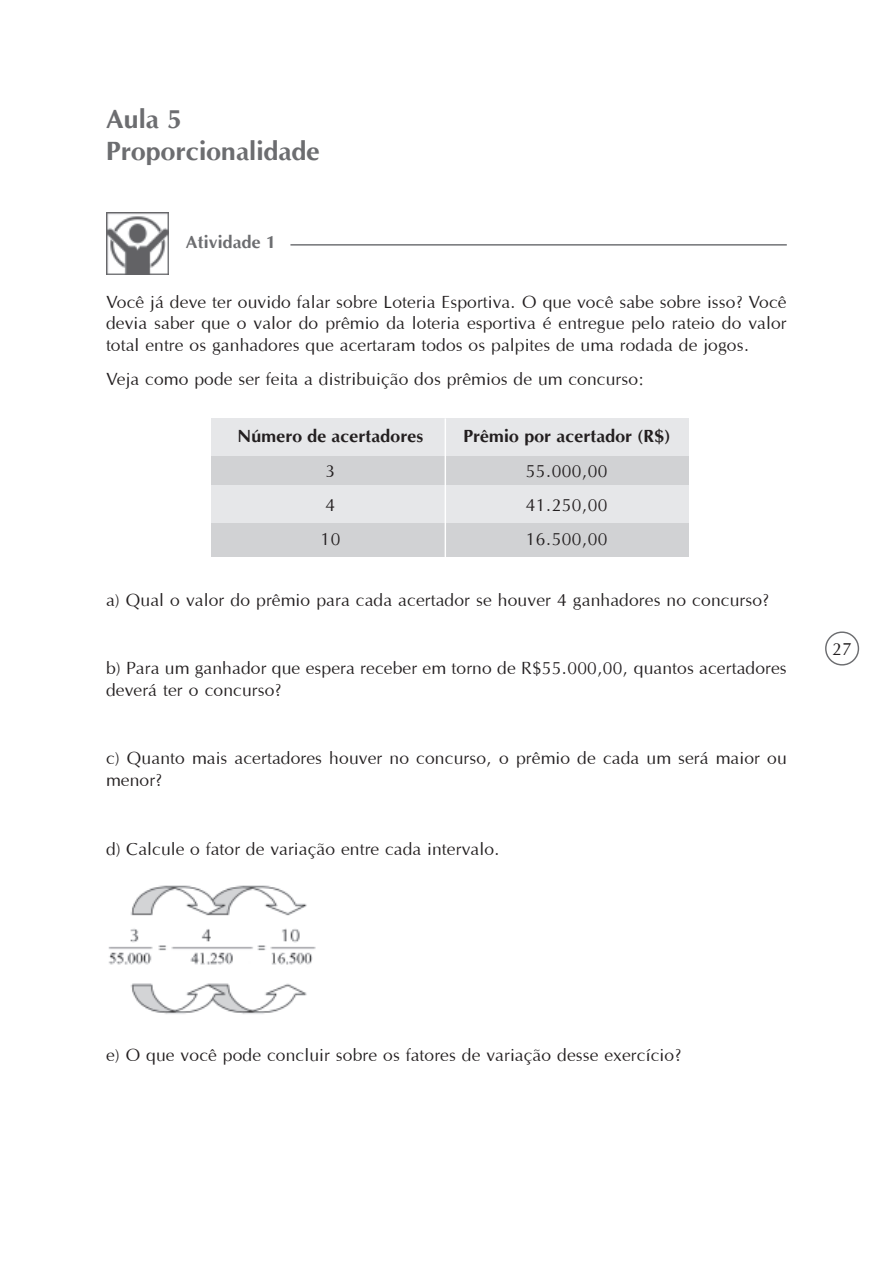
<style>
.page{position:relative;width:893px;height:1263px;background:#fff}
.page>*{position:absolute;margin:0;border:0;box-sizing:border-box;transform-origin:0 0}
.t1{font:700 27px/32.4px "Optane";letter-spacing:-.005em;color:#6c6d70}
.t2{font:18px/21.6px "Optane";color:#231f20}
.t3{font:700 18px "Optane";color:#231f20}
.t4{font:700 18px "Optane";color:#6c6d70}
</style>
<div class="page">
<svg style="left:825px;top:631px;width:34px;height:35px"></svg>
<img style="left:106px;top:212px;width:62px;height:62px">
<hr style="left:290px;top:244px;width:496px;height:2px;background:#6c6d70">
<div style="left:211px;top:421px;width:477px;height:136px;background:#d1d2d4"></div>
<div style="left:211px;top:418px;width:477px;height:38px;background:#e6e7e9"></div>
<div style="left:211px;top:486px;width:477px;height:37px;background:#e6e7e9"></div>
<hr style="left:444px;top:418px;width:2px;height:139px;background:#fff">
<img style="left:108px;top:885px;width:208px;height:129px">
<h1 class="t1" style="left:106px;top:103px;width:215px">Aula 5<br>Proporcionalidade</h1>
<p class="t4" style="left:186px;top:231px;width:91px">Atividade 1</p>
<p class="t2" style="left:106px;top:291px;width:682px;text-align:justify">Você já deve ter ouvido falar sobre Loteria Esportiva. O que você sabe sobre isso? Você devia saber que o valor do prêmio da loteria esportiva é entregue pelo rateio do valor total entre os ganhadores que acertaram todos os palpites de uma rodada de jogos.</p>
<p class="t2" style="left:106px;top:368px;width:539px">Veja como pode ser feita a distribuição dos prêmios de um concurso:</p>
<p class="t3" style="left:237px;top:425px;width:187px">Número de acertadores</p>
<p class="t2" style="left:320px;top:453px;width:22px;line-height:34.2px">3<br>4<br>10</p>
<p class="t3" style="left:463px;top:425px;width:208px">Prêmio por acertador (R$)</p>
<p class="t2" style="left:525px;top:453px;width:84px;line-height:34.2px;text-align:justify">55.000,00<br>41.250,00<br>16.500,00</p>
<p class="t2" style="left:106px;top:589px;width:664px">a) Qual o valor do prêmio para cada acertador se houver 4 ganhadores no concurso?</p>
<p class="t2" style="left:106px;top:657px;width:682px">b) Para um ganhador que espera receber em torno de R$55.000,00, quantos acertadores deverá ter o concurso?</p>
<p class="t2" style="left:106px;top:747px;width:682px">c) Quanto mais acertadores houver no concurso, o prêmio de cada um será maior ou menor?</p>
<p class="t2" style="left:106px;top:838px;width:395px">d) Calcule o fator de variação entre cada intervalo.</p>
<p class="t2" style="left:832px;top:638px;width:21px">27</p>
<p class="t2" style="left:106px;top:1044px;width:576px">e) O que você pode concluir sobre os fatores de variação desse exercício?</p>
</div>
